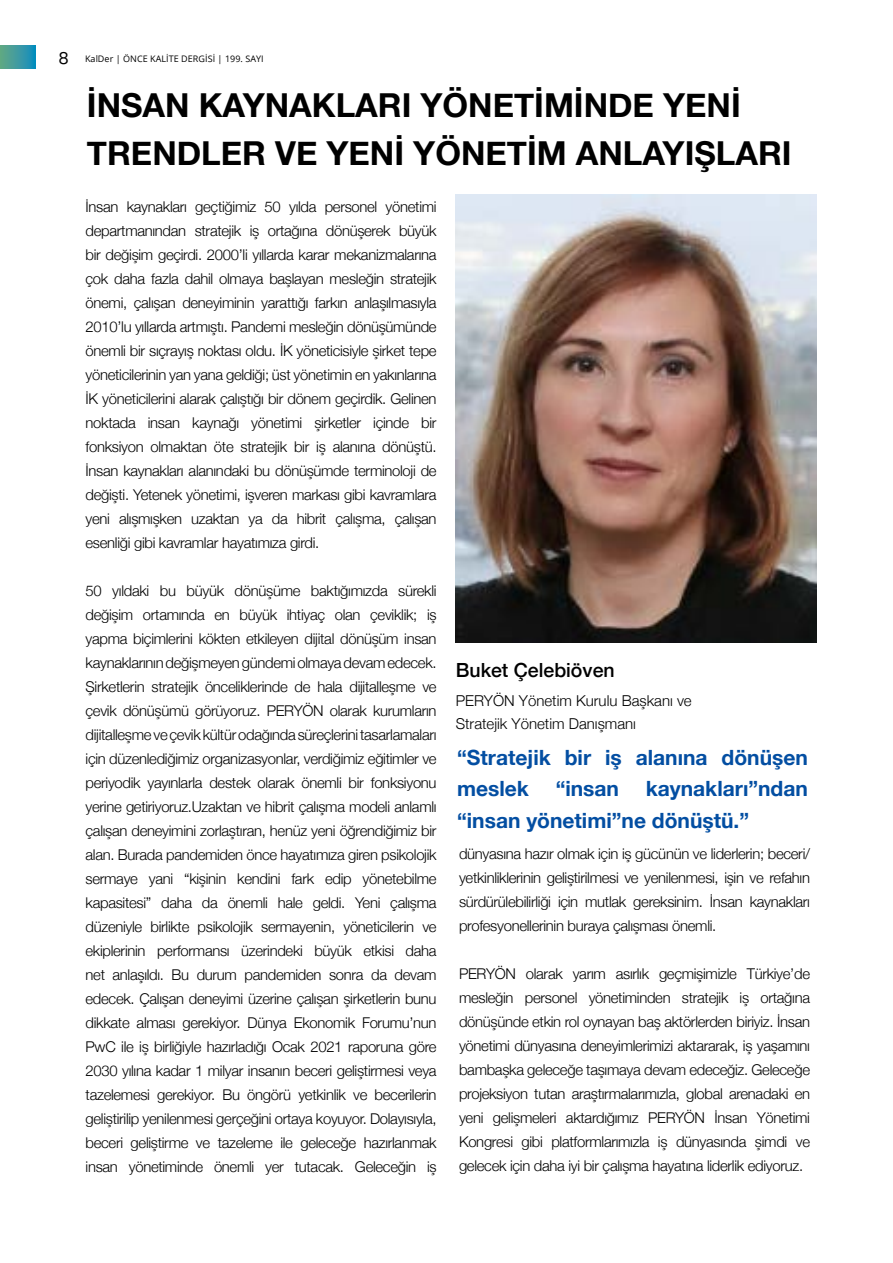
<style>
.page{position:relative;width:893px;height:1263px;background:#fff}
.page>*{position:absolute;margin:0;border:0;box-sizing:border-box;transform-origin:0 0}
.t1{font:700 33px/48px "Helvetica Neue";color:#000}
.t2{font:700 21px/31.5px "Helvetica Neue";color:#034ea2}
.t3{font:500 19.5px "Helvetica Neue";color:#000}
.t4{font:300 15px/22.5px "Helvetica Neue";color:#000}
.t5{font:300 14.85px/24px "Helvetica Neue";letter-spacing:-.02em;color:#000;text-align:justify}
.t6{font:9px "Open Sans";letter-spacing:.005em;color:#000}
.s1{font-family:"Poppins";font-size:16.5px}
</style>
<div class="page">
<img style="left:456px;top:195px;width:361px;height:447px">
<svg style="left:0;top:46px;width:36px;height:22px"></svg>
<p class="t6" style="left:59px;top:53px;width:207px"><span class="s1">8</span> KalDer | ÖNCE KALİTE DERGİSİ | 199. SAYI</p>
<h1 class="t1" style="left:87px;top:82px;width:706px">İNSAN KAYNAKLARI YÖNETİMİNDE YENİ<br>TRENDLER VE YENİ YÖNETİM ANLAYIŞLARI</h1>
<p class="t5" style="left:86px;top:194px;width:353px">İnsan kaynakları geçtiğimiz 50 yılda personel yönetimi departmanından stratejik iş ortağına dönüşerek büyük bir değişim geçirdi. 2000’li yıllarda karar mekanizmalarına çok daha fazla dahil olmaya başlayan mesleğin stratejik önemi, çalışan deneyiminin yarattığı farkın anlaşılmasıyla 2010’lu yıllarda artmıştı. Pandemi mesleğin dönüşümünde önemli bir sıçrayış noktası oldu. İK yöneticisiyle şirket tepe yöneticilerinin yan yana geldiği; üst yönetimin en yakınlarına İK yöneticilerini alarak çalıştığı bir dönem geçirdik. Gelinen noktada insan kaynağı yönetimi şirketler içinde bir fonksiyon olmaktan öte stratejik bir iş alanına dönüştü.<br>İnsan kaynakları alanındaki bu dönüşümde terminoloji de değişti. Yetenek yönetimi, işveren markası gibi kavramlara yeni alışmışken uzaktan ya da hibrit çalışma, çalışan esenliği gibi kavramlar hayatımıza girdi.</p>
<p class="t5" style="left:86px;top:578px;width:353px">50 yıldaki bu büyük dönüşüme baktığımızda sürekli değişim ortamında en büyük ihtiyaç olan çeviklik; iş yapma biçimlerini kökten etkileyen dijital dönüşüm insan kaynaklarının değişmeyen gündemi olmaya devam edecek.<br>Şirketlerin stratejik önceliklerinde de hala dijitalleşme ve çevik dönüşümü görüyoruz. PERYÖN olarak kurumların dijitalleşme ve çevik kültür odağında süreçlerini tasarlamaları için düzenlediğimiz organizasyonlar, verdiğimiz eğitimler ve periyodik yayınlarla destek olarak önemli bir fonksiyonu yerine getiriyoruz.Uzaktan ve hibrit çalışma modeli anlamlı çalışan deneyimini zorlaştıran, henüz yeni öğrendiğimiz bir alan. Burada pandemiden önce hayatımıza giren psikolojik sermaye yani “kişinin kendini fark edip yönetebilme kapasitesi” daha da önemli hale geldi. Yeni çalışma düzeniyle birlikte psikolojik sermayenin, yöneticilerin ve ekiplerinin performansı üzerindeki büyük etkisi daha net anlaşıldı. Bu durum pandemiden sonra da devam edecek. Çalışan deneyimi üzerine çalışan şirketlerin bunu dikkate alması gerekiyor. Dünya Ekonomik Forumu’nun PwC ile iş birliğiyle hazırladığı Ocak 2021 raporuna göre 2030 yılına kadar 1 milyar insanın beceri geliştirmesi veya tazelemesi gerekiyor. Bu öngörü yetkinlik ve becerilerin geliştirilip yenilenmesi gerçeğini ortaya koyuyor. Dolayısıyla, beceri geliştirme ve tazeleme ile geleceğe hazırlanmak insan yönetiminde önemli yer tutacak. Geleceğin iş</p>
<h3 class="t3" style="left:456px;top:654px;width:160px">Buket Çelebiöven</h3>
<p class="t4" style="left:456px;top:688px;width:237px">PERYÖN Yönetim Kurulu Başkanı ve<br>Stratejik Yönetim Danışmanı</p>
<h2 class="t2" style="left:457px;top:742px;width:352px">“Stratejik bir iş alanına dönüşen meslek</h2>
<h2 class="t2" style="left:457px;top:773px;width:352px;text-indent:189px">kaynakları”ndan “insan yönetimi”ne dönüştü.”</h2>
<h2 class="t2" style="left:556px;top:773px;width:65px">“insan</h2>
<p class="t5" style="left:459px;top:840px;width:353px">dünyasına hazır olmak için iş gücünün ve liderlerin; beceri/ yetkinliklerinin geliştirilmesi ve yenilenmesi, işin ve refahın sürdürülebilirliği için mutlak gereksinim. İnsan kaynakları profesyonellerinin buraya çalışması önemli.</p>
<p class="t5" style="left:459px;top:960px;width:353px">PERYÖN olarak yarım asırlık geçmişimizle Türkiye’de mesleğin personel yönetiminden stratejik iş ortağına dönüşünde etkin rol oynayan baş aktörlerden biriyiz. İnsan yönetimi dünyasına deneyimlerimizi aktararak, iş yaşamını bambaşka geleceğe taşımaya devam edeceğiz. Geleceğe projeksiyon tutan araştırmalarımızla, global arenadaki en yeni gelişmeleri aktardığımız PERYÖN İnsan Yönetimi Kongresi gibi platformlarımızla iş dünyasında şimdi ve gelecek için daha iyi bir çalışma hayatına liderlik ediyoruz.</p>
</div>
